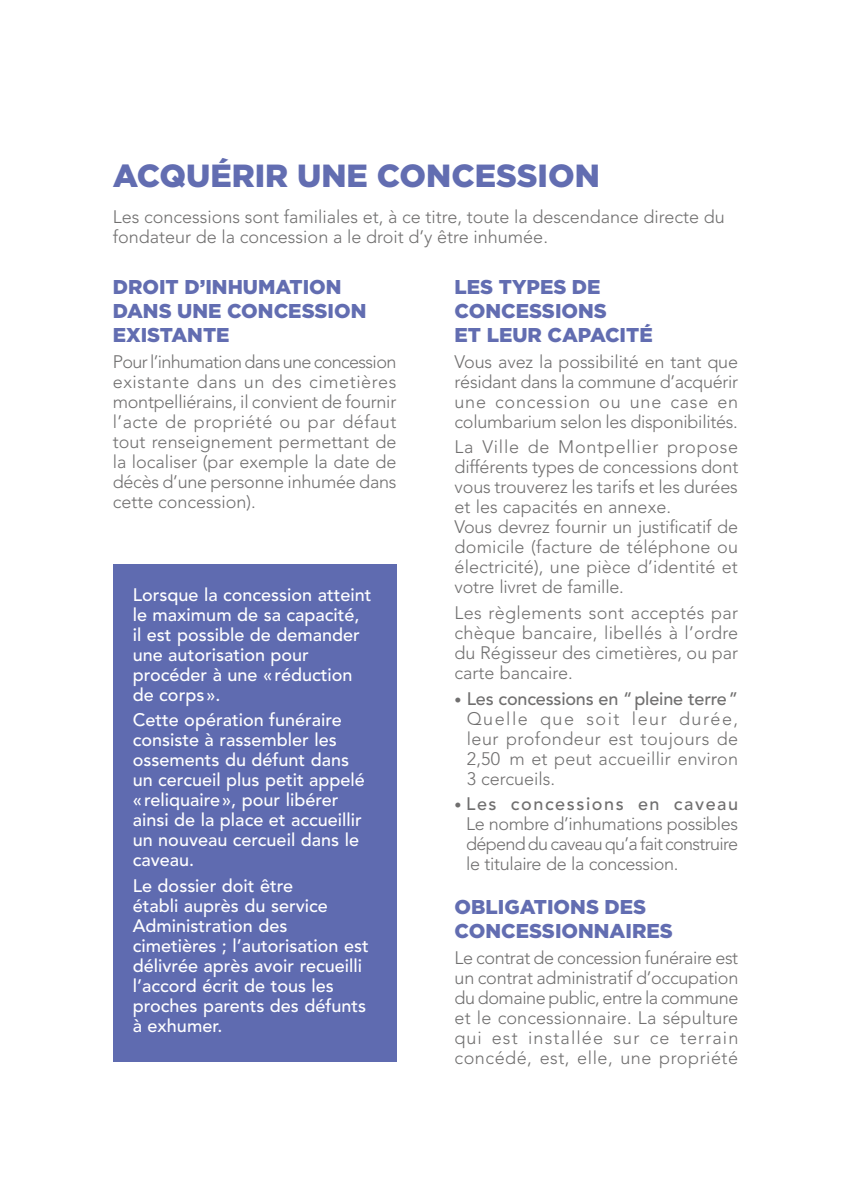
<style>
.page{position:relative;width:851px;height:1191px;background:#fff}
.page>*{position:absolute;margin:0;border:0;box-sizing:border-box;transform-origin:0 0}
.t1{font:900 32px "Gotham";color:#626db1}
.t2{font:900 20px/24px "Gotham";color:#626db1}
.t3{font:300 18px/20px "Avenir";color:#706f6f;text-align:justify}
.t4{font:500 18px/20px "Avenir";color:#fff}
.s1{font-size:14px}
.s2{font-weight:500}
</style>
<div class="page">
<div style="left:113px;top:564px;width:283px;height:498px;background:#5f6bb0"></div>
<h1 class="t1" style="left:113px;top:154px;width:488px">ACQUÉRIR UNE CONCESSION</h1>
<p class="t3" style="left:113px;top:207px;width:613px">Les concessions sont familiales et, à ce titre, toute la descendance directe du fondateur de la concession a le droit d’y être inhumée.</p>
<p class="t2" style="left:113px;top:275px;width:255px">DROIT D’INHUMATION<br>DANS UNE CONCESSION<br>EXISTANTE</p>
<p class="t3" style="left:113px;top:351px;width:285px">Pour l’inhumation dans une concession existante dans un des cimetières montpelliérains, il convient de fournir l’acte de propriété ou par défaut tout renseignement permettant de la localiser (par exemple la date de décès d’une personne inhumée dans cette concession).</p>
<p class="t4" style="left:133px;top:585px;width:240px">Lorsque la concession atteint le maximum de sa capacité, il est possible de demander une autorisation pour procéder à une «réduction de corps ».</p>
<p class="t4" style="left:133px;top:710px;width:234px">Cette opération funéraire consiste à rassembler les ossements du défunt dans un cercueil plus petit appelé «reliquaire», pour libérer ainsi de la place et accueillir un nouveau cercueil dans le caveau.</p>
<p class="t4" style="left:133px;top:876px;width:237px">Le dossier doit être<br>établi auprès du service<br>Administration des cimetières ; l’autorisation est délivrée après avoir recueilli l’accord écrit de tous les proches parents des défunts à exhumer.</p>
<p class="t2" style="left:454px;top:275px;width:200px">LES TYPES DE<br>CONCESSIONS<br>ET LEUR CAPACITÉ</p>
<p class="t3" style="left:454px;top:351px;width:285px">Vous avez la possibilité en tant que résidant dans la commune d’acquérir une concession ou une case en columbarium selon les disponibilités.</p>
<p class="t3" style="left:454px;top:437px;width:285px;text-align:left">La Ville de Montpellier propose différents types de concessions dont vous trouverez les tarifs et les durées et les capacités en annexe.<br>Vous devrez fournir un justificatif de domicile (facture de téléphone ou électricité), une pièce d’identité et votre livret de famille.</p>
<p class="t3" style="left:454px;top:603px;width:285px">Les règlements sont acceptés par chèque bancaire, libellés à l’ordre du Régisseur des cimetières, ou par carte bancaire.</p>
<p class="t3" style="left:466px;top:688px;width:273px;text-indent:-12px"><span class="s1">•</span> <span class="s2">Les concessions en “pleine terre” </span>Quelle que soit leur durée, leur profondeur est toujours de 2,50 m et peut accueillir environ 3 cercueils.</p>
<p class="t3" style="left:466px;top:794px;width:273px;text-indent:-12px"><span class="s1">•</span> <span class="s2">Les concessions en caveau </span>Le nombre d’inhumations possibles dépend du caveau qu’a fait construire le titulaire de la concession.</p>
<p class="t2" style="left:454px;top:895px;width:220px">OBLIGATIONS DES<br>CONCESSIONNAIRES</p>
<p class="t3" style="left:454px;top:948px;width:285px">Le contrat de concession funéraire est un contrat administratif d’occupation du domaine public, entre la commune et le concessionnaire. La sépulture qui est installée sur ce terrain concédé, est, elle, une propriété</p>
</div>
